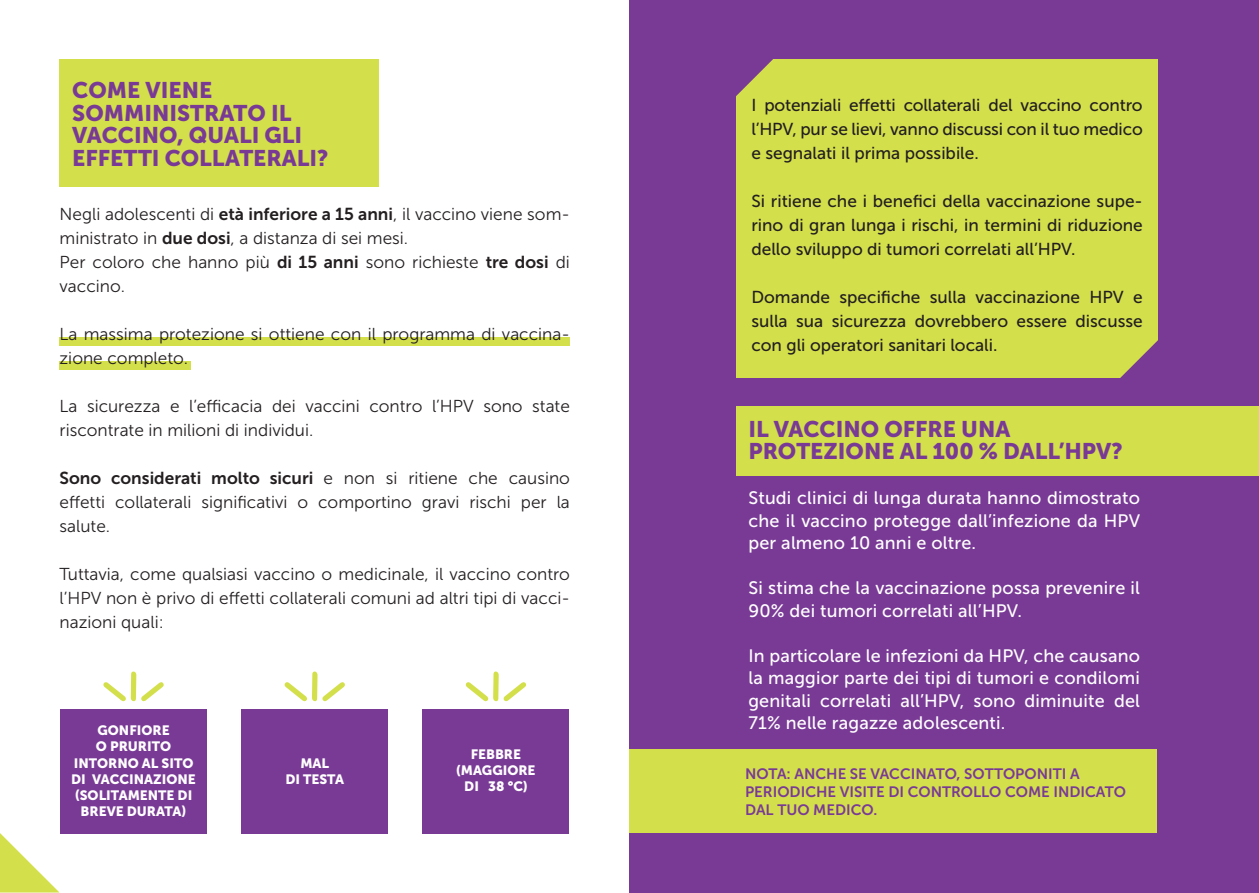
<style>
.page{position:relative;width:1259px;height:893px;background:#fff}
.page>*{position:absolute;margin:0;border:0;box-sizing:border-box;transform-origin:0 0}
.t1{font:22.5px/22.5px "Museo Sans 900";color:#793a96}
.t2{font:18px/22.5px "Museo Sans 500";letter-spacing:.01em;color:#fff;text-align:justify}
.t3{font:17.25px/24px "Museo Sans 300";color:#231f20}
.t4{font:17.25px/24px "Museo Sans 500";color:#231f20;text-align:justify}
.t5{font:15px/18px "Museo Sans 700";color:#793a96}
.t6{font:13.5px/16.2px "Museo Sans 900";color:#fff;text-align:center}
.s1{font-family:"Museo Sans 700"}
</style>
<div class="page">
<div style="left:60px;top:709px;width:147px;height:124px;background:#793a96"></div>
<div style="left:241px;top:709px;width:147px;height:124px;background:#793a96"></div>
<div style="left:423px;top:709px;width:146px;height:124px;background:#793a96"></div>
<div style="left:629px;top:0;width:630px;height:893px;background:#793a96"></div>
<div style="left:736px;top:60px;width:421px;height:318px;background:#d4df4c"></div>
<div style="left:60px;top:60px;width:318px;height:127px;background:#d4df4c"></div>
<div style="left:60px;top:361px;width:130px;height:9px;background:#d4df4c"></div>
<div style="left:60px;top:337px;width:510px;height:8px;background:#d4df4c"></div>
<div style="left:629px;top:749px;width:528px;height:84px;background:#d4df4c"></div>
<svg style="left:0;top:833px;width:59px;height:59px"></svg>
<div style="left:737px;top:406px;width:522px;height:69px;background:#d4df4c"></div>
<div style="left:131px;top:674px;width:5px;height:25px;background:#d4df4c"></div>
<svg style="left:103px;top:677px;width:61px;height:25px"></svg>
<div style="left:312px;top:674px;width:5px;height:25px;background:#d4df4c"></div>
<svg style="left:322px;top:682px;width:23px;height:20px"></svg>
<svg style="left:284px;top:682px;width:23px;height:20px"></svg>
<div style="left:493px;top:674px;width:6px;height:25px;background:#d4df4c"></div>
<svg style="left:503px;top:682px;width:23px;height:20px"></svg>
<svg style="left:465px;top:682px;width:24px;height:20px"></svg>
<svg style="left:1120px;top:334px;width:38px;height:44px"></svg>
<svg style="left:736px;top:59px;width:46px;height:37px"></svg>
<p class="t1" style="left:72px;top:79px;width:258px">COME VIENE<br>SOMMINISTRATO IL<br>VACCINO, QUALI GLI<br>EFFETTI COLLATERALI?</p>
<p class="t3" style="left:60px;top:202px;width:512px">Negli adolescenti di <span class="s1">età inferiore a 15 anni</span>, il vaccino viene som&shy;ministrato in <span class="s1">due dosi</span>, a distanza di sei mesi.</p>
<p class="t3" style="left:60px;top:250px;width:512px">Per coloro che hanno più <span class="s1">di 15 anni</span> sono richieste <span class="s1">tre dosi</span> di vaccino.</p>
<p class="t3" style="left:60px;top:322px;width:512px">La massima protezione si ottiene con il programma di vaccina&shy;zione completo.</p>
<p class="t3" style="left:60px;top:394px;width:512px">La sicurezza e l’efficacia dei vaccini contro l’HPV sono state riscontrate in milioni di individui.</p>
<p class="t3" style="left:60px;top:466px;width:512px;text-align:justify"><span class="s1">Sono considerati molto sicuri</span> e non si ritiene che causino effetti collaterali significativi o comportino gravi rischi per la salute.</p>
<p class="t3" style="left:60px;top:562px;width:512px;text-align:justify">Tuttavia, come qualsiasi vaccino o medicinale, il vaccino contro l’HPV non è privo di effetti collaterali comuni ad altri tipi di vacci&shy;nazioni quali:</p>
<p class="t6" style="left:97px;top:722px;width:74px">GONFIORE</p>
<p class="t6" style="left:96px;top:738px;width:77px">O PRURITO</p>
<p class="t6" style="left:74px;top:755px;width:121px">INTORNO AL SITO</p>
<p class="t6" style="left:71px;top:771px;width:126px">DI VACCINAZIONE</p>
<p class="t6" style="left:75px;top:787px;width:119px">(SOLITAMENTE DI<br>BREVE DURATA)</p>
<p class="t6" style="left:300px;top:755px;width:30px">MAL</p>
<p class="t6" style="left:285px;top:771px;width:60px">DI TESTA</p>
<p class="t6" style="left:471px;top:746px;width:52px">FEBBRE</p>
<p class="t6" style="left:456px;top:762px;width:81px">(MAGGIORE</p>
<p class="t6" style="left:464px;top:778px;width:65px">DI 38 °C)</p>
<p class="t4" style="left:751px;top:93px;width:393px">I potenziali effetti collaterali del vaccino contro l’HPV, pur se lievi, vanno discussi con il tuo medico e segnalati il prima possibile.</p>
<p class="t4" style="left:751px;top:189px;width:393px">Si ritiene che i benefici della vaccinazione supe&shy;rino di gran lunga i rischi, in termini di riduzione dello sviluppo di tumori correlati all’HPV.</p>
<p class="t4" style="left:751px;top:285px;width:393px">Domande specifiche sulla vaccinazione HPV e sulla sua sicurezza dovrebbero essere discusse con gli operatori sanitari locali.</p>
<p class="t1" style="left:748px;top:418px;width:376px">IL VACCINO OFFRE UNA<br>PROTEZIONE AL 100 % DALL’HPV?</p>
<p class="t2" style="left:748px;top:487px;width:393px">Studi clinici di lunga durata hanno dimostrato che il vaccino protegge dall’infezione da HPV per almeno 10 anni e oltre.</p>
<p class="t2" style="left:748px;top:577px;width:393px">Si stima che la vaccinazione possa prevenire il<br>90% dei tumori correlati all’HPV.</p>
<p class="t2" style="left:748px;top:644px;width:393px">In particolare le infezioni da HPV, che causano la maggior parte dei tipi di tumori e condilomi genitali correlati all’HPV, sono diminuite del 71% nelle ragazze adolescenti.</p>
<p class="t5" style="left:745px;top:765px;width:382px">NOTA: ANCHE SE VACCINATO, SOTTOPONITI A<br>PERIODICHE VISITE DI CONTROLLO COME INDICATO<br>DAL TUO MEDICO.</p>
</div>
